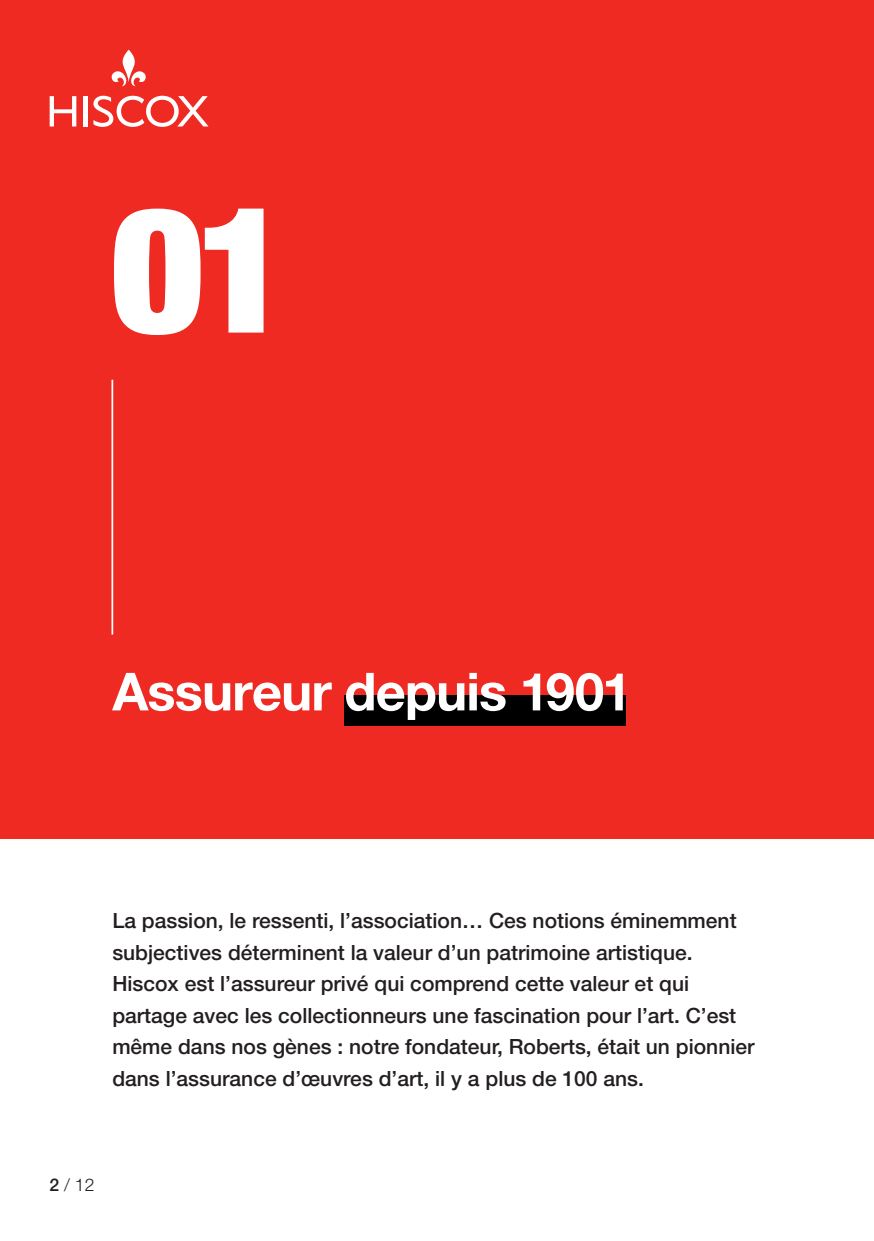
<style>
.page{position:relative;width:874px;height:1241px;background:#fff}
.page>*{position:absolute;margin:0;border:0;box-sizing:border-box;transform-origin:0 0}
.t1{font:900 condensed 175px "Helvetica Neue LT Std";color:#fff}
.t2{font:700 52.5px "Helvetica Neue LT Std";letter-spacing:-.015em;color:#fff}
.t3{font:500 21px/31.5px "Helvetica Neue LT Std";color:#231f20}
.t4{font:300 17.5px "Helvetica Neue LT Std";color:#231f20}
.s1{font-weight:500}
</style>
<div class="page">
<div style="left:0;top:0;width:873px;height:838px;background:#ee2a23"></div>
<div style="left:344px;top:695px;width:281px;height:30px;background:#000001"></div>
<hr style="left:111px;top:379px;width:2px;height:255px;background:#fff">
<svg style="left:112px;top:50px;width:34px;height:36px"></svg>
<hr style="left:83px;top:96px;width:4px;height:30px;background:#fff">
<svg style="left:50px;top:96px;width:26px;height:30px"></svg>
<svg style="left:93px;top:96px;width:115px;height:31px"></svg>
<h1 class="t1" style="left:112px;top:158px;width:177px">01</h1>
<h2 class="t2" style="left:112px;top:659px;width:520px">Assureur depuis 1901</h2>
<p class="t3" style="left:112px;top:904px;width:643px">La passion, le ressenti, l’association… Ces notions éminemment subjectives déterminent la valeur d’un patrimoine artistique.<br>Hiscox est l’assureur privé qui comprend cette valeur et qui partage avec les collectionneurs une fascination pour l’art. C’est même dans nos gènes : notre fondateur, Roberts, était un pionnier dans l’assurance d’œuvres d’art, il y a plus de 100 ans.</p>
<p class="t4" style="left:50px;top:1173px;width:46px"><span class="s1">2</span> / 12</p>
</div>
